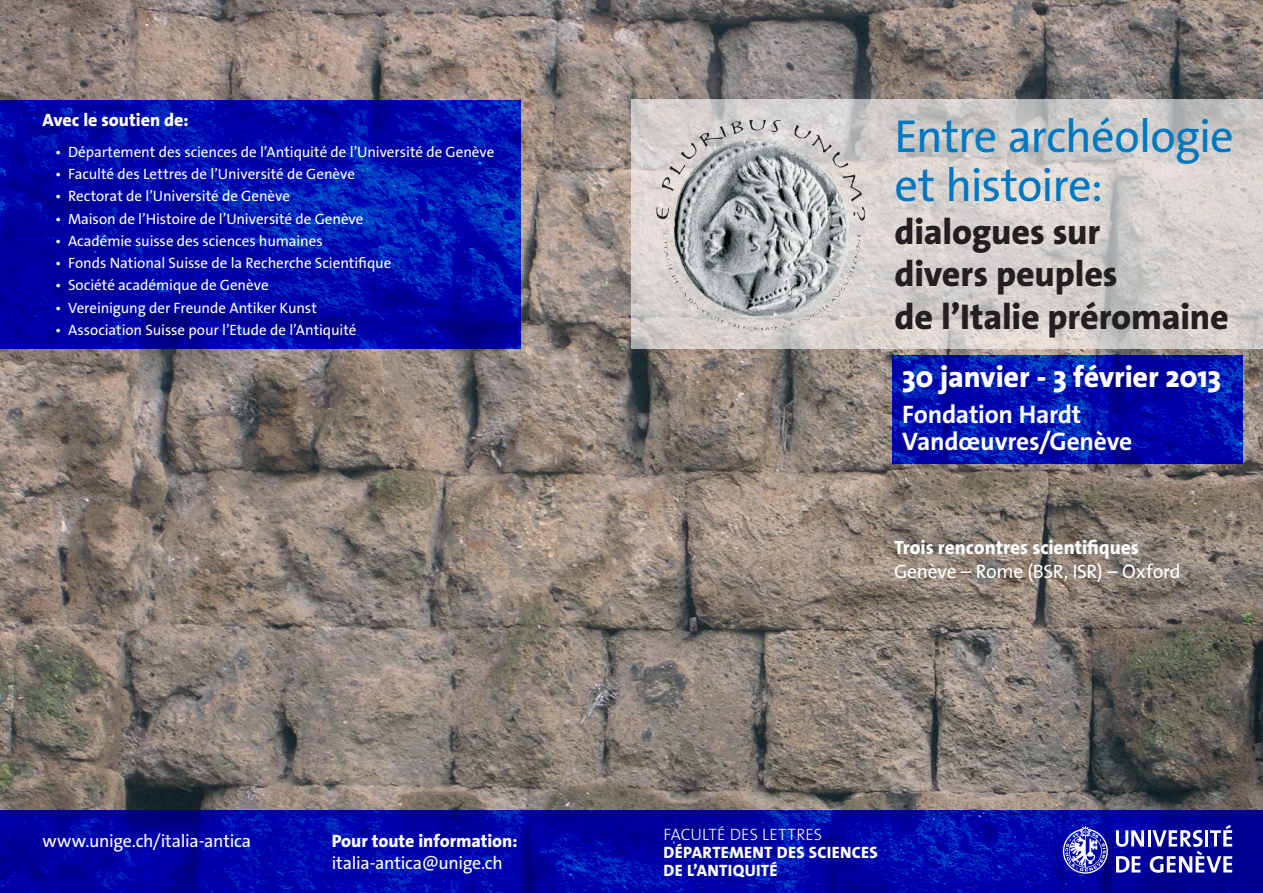
<style>
.page{position:relative;width:1263px;height:893px;background:#fff}
.page>*{position:absolute;margin:0;border:0;box-sizing:border-box;transform-origin:0 0}
.t1{font:46.5px/48.8px "The Sans Os F";letter-spacing:-.02em;color:#0079c2}
.t2{font:800 36px/42.8px "The Sans Os F";letter-spacing:-.01em;color:#231f20}
.t3{font:800 30px "The Sans Os F";letter-spacing:-.01em;color:#fff}
.t4{font:700 25.5px/27px "The Sans Os F";letter-spacing:-.01em;color:#fff}
.t5{font:800 19.5px "The Sans Os F";letter-spacing:-.005em;color:#fff}
.t6{font:19.5px "The Sans Os F";letter-spacing:-.015em;color:#fff}
.t7{font:18px "The Sans Os F";letter-spacing:-.02em;color:#fff}
.t8{font:800 18px "The Sans Os F";letter-spacing:-.005em;color:#fff}
.t9{font:800 16.5px/18px "The Sans Os F";letter-spacing:.02em;color:#fff}
.t10{font:300 16.5px "The Sans Os F";letter-spacing:.005em;color:#fff}
.t11{font:15px "The Sans Os F";letter-spacing:-.005em;color:#fff}
</style>
<div class="page">
<img style="left:0;top:0;width:1263px;height:810px">
<svg style="left:0;top:810px;width:1263px;height:83px;background:#0005a7"></svg>
<svg style="left:1063px;top:826px;width:45px;height:48px;background:#5b5dc6"></svg>
<svg style="left:1116px;top:830px;width:28px;height:17px"></svg>
<hr style="left:1147px;top:830px;width:3px;height:16px;background:#fff">
<svg style="left:1116px;top:856px;width:24px;height:17px"></svg>
<svg style="left:1150px;top:825px;width:82px;height:48px"></svg>
<svg style="left:631px;top:99px;width:632px;height:250px;background:#d2cecb"></svg>
<svg style="left:892px;top:355px;width:351px;height:108px;background:#000fae"></svg>
<img style="left:653px;top:116px;width:217px;height:217px">
<svg style="left:0;top:100px;width:521px;height:249px;background:#000aab"></svg>
<p class="t8" style="left:43px;top:108px;width:148px">Avec le soutien de:</p>
<p class="t11" style="left:55px;top:142px;width:440px">• Département des sciences de l’Antiquité de l’Université de Genève</p>
<p class="t11" style="left:55px;top:164px;width:301px">• Faculté des Lettres de l’Université de Genève</p>
<p class="t11" style="left:55px;top:187px;width:236px">• Rectorat de l’Université de Genève</p>
<p class="t11" style="left:55px;top:209px;width:310px">• Maison de l’Histoire de l’Université de Genève</p>
<p class="t11" style="left:55px;top:231px;width:269px">• Académie suisse des sciences humaines</p>
<p class="t11" style="left:55px;top:253px;width:338px">• Fonds National Suisse de la Recherche Scientifique</p>
<p class="t11" style="left:55px;top:276px;width:215px">• Société académique de Genève</p>
<p class="t11" style="left:55px;top:298px;width:263px">• Vereinigung der Freunde Antiker Kunst</p>
<p class="t11" style="left:55px;top:320px;width:303px">• Association Suisse pour l’Etude de l’Antiquité</p>
<p class="t7" style="left:43px;top:829px;width:210px">www.unige.ch/italia-antica</p>
<p class="t8" style="left:332px;top:829px;width:188px">Pour toute information:</p>
<p class="t7" style="left:332px;top:851px;width:173px">italia-antica@unige.ch</p>
<h1 class="t1" style="left:894px;top:112px;width:341px">Entre archéologie et histoire:</h1>
<h2 class="t2" style="left:894px;top:210px;width:336px">dialogues sur<br>divers peuples<br>de l’Italie préromaine</h2>
<h3 class="t3" style="left:902px;top:358px;width:320px">30 janvier - 3 février 2013</h3>
<h3 class="t4" style="left:902px;top:401px;width:232px">Fondation Hardt<br>Vandœuvres/Genève</h3>
<h3 class="t5" style="left:894px;top:535px;width:246px">Trois rencontres scientifiques</h3>
<h3 class="t6" style="left:894px;top:559px;width:288px">Genève – Rome (BSR, ISR) – Oxford</h3>
<p class="t10" style="left:663px;top:824px;width:160px">FACULTÉ DES LETTRES</p>
<p class="t9" style="left:663px;top:843px;width:216px">département des sciences de l’antiquité</p>
</div>
